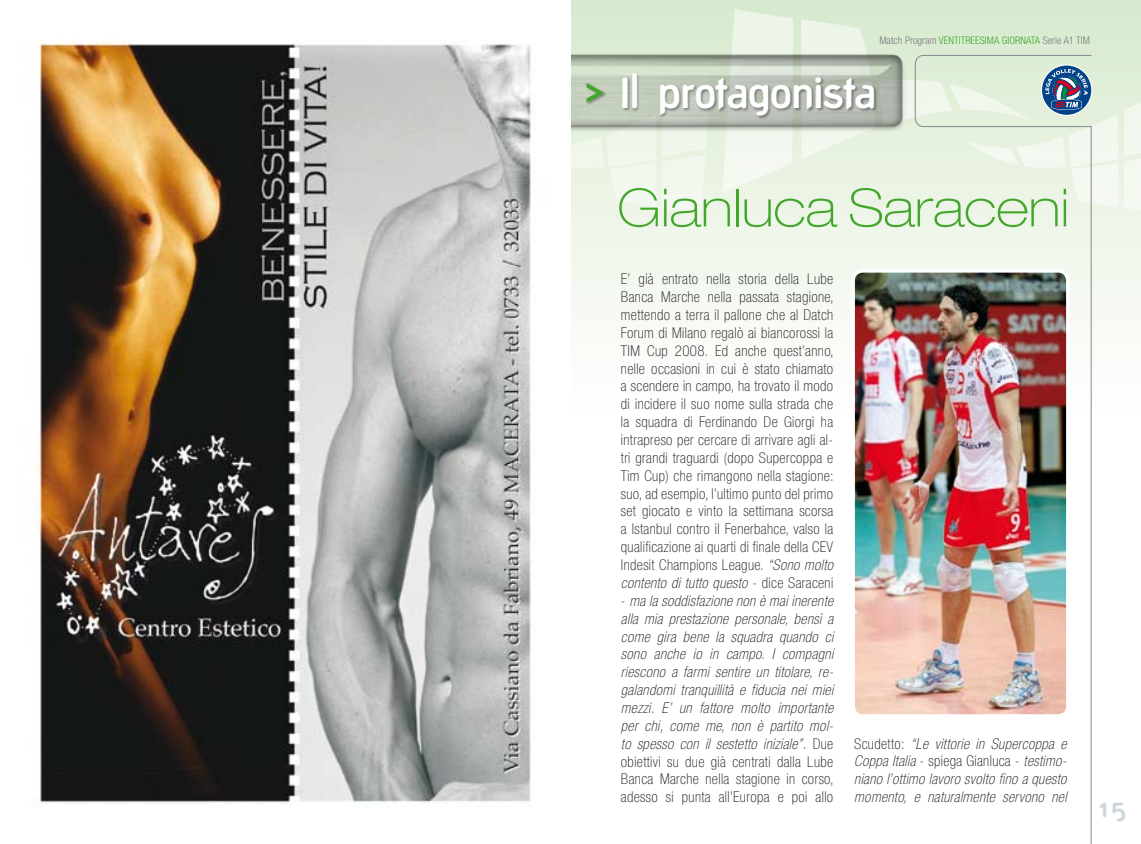
<style>
.page{position:relative;width:1141px;height:844px;background:#fff}
.page>*{position:absolute;margin:0;border:0;box-sizing:border-box;transform-origin:0 0}
.t1{font:100 expanded 52.5px "Helvetica Neue";color:#42a62a}
.t2{font:700 42px "Decon Struct";color:#fff}
.t3{font:700 26.25px "Decon Struct";color:#cbd6dc}
.t4{font:100 condensed 14.88px/17.8px "Helvetica Neue";letter-spacing:.025em;color:#1a171b;text-align:justify}
.t5{font:italic 100 condensed 14.88px/17.8px "Helvetica Neue";letter-spacing:.025em;color:#1a171b;text-align:justify}
.t6{font:300 condensed 10.5px "Helvetica Neue";color:#797a7c}
.s1{color:#42a62a}
.s2{font-style:italic}
.s3{font-style:normal}
</style>
<div class="page">
<svg style="left:571px;top:0;width:570px;height:323px"></svg>
<svg style="left:571px;top:144px;width:139px;height:70px"></svg>
<svg style="left:722px;top:9px;width:71px;height:183px"></svg>
<svg style="left:801px;top:19px;width:340px;height:195px;background:#e4f0de"></svg>
<img style="left:571px;top:37px;width:349px;height:107px">
<div style="left:623px;top:73px;width:255px;height:47px;background:#1a171b;opacity:.4"></div>
<div style="left:586px;top:83px;width:22px;height:23px;background:#1a171b;opacity:.4"></div>
<svg style="left:915px;top:55px;width:177px;height:788px"></svg>
<img style="left:856px;top:274px;width:212px;height:441px">
<div style="left:851px;top:269px;width:219px;height:448px;border:4px solid #fff;border-radius:10px"></div>
<img style="left:38px;top:40px;width:493px;height:763px">
<p class="t6" style="left:879px;top:35px;width:212px">Match Program <span class="s1">VENTITREESIMA GIORNATA</span> Serie A1 TIM</p>
<h2 class="t2" style="left:585px;top:70px;width:293px"><span class="s1">&gt;</span> Il protagonista</h2>
<h1 class="t1" style="left:617px;top:176px;width:454px">Gianluca Saraceni</h1>
<p class="t4" style="left:621px;top:270px;width:214px">E’ già entrato nella storia della Lube Banca Marche nella passata stagione, mettendo a terra il pallone che al Datch Forum di Milano regalò ai biancorossi la TIM Cup 2008. Ed anche quest’anno, nelle occasioni in cui è stato chiamato a scendere in campo, ha trovato il modo di incidere il suo nome sulla strada che la squadra di Ferdinando De Giorgi ha intrapreso per cercare di arrivare agli al&shy;tri grandi traguardi (dopo Supercoppa e Tim Cup) che rimangono nella stagione: suo, ad esempio, l’ultimo punto del primo set giocato e vinto la settimana scorsa a Istanbul contro il Fenerbahce, valso la qualificazione ai quarti di finale della CEV Indesit Champions League. <span class="s2">“Sono molto contento di tutto questo</span> - dice Saraceni</p>
<p class="t5" style="left:621px;top:591px;width:214px"><span class="s3">-</span> ma la soddisfazione non è mai inerente alla mia prestazione personale, bensì a come gira bene la squadra quando ci sono anche io in campo. I compagni riescono a farmi sentire un titolare, re&shy;galandomi tranquillità e fiducia nei miei mezzi. E’ un fattore molto importante per chi, come me, non è partito mol&shy;to spesso con il sestetto iniziale”. <span class="s3">Due obiettivi su due già centrati dalla Lube Banca Marche nella stagione in corso, adesso si punta all’Europa e poi allo</span></p>
<p class="t5" style="left:854px;top:734px;width:214px"><span class="s3">Scudetto:</span> “Le vittorie in Supercoppa e Coppa Italia <span class="s3">- spiega Gianluca -</span> testimo&shy;niano l’ottimo lavoro svolto fino a questo momento, e naturalmente servono nel</p>
<h3 class="t3" style="left:1099px;top:792px;width:29px">15</h3>
</div>
